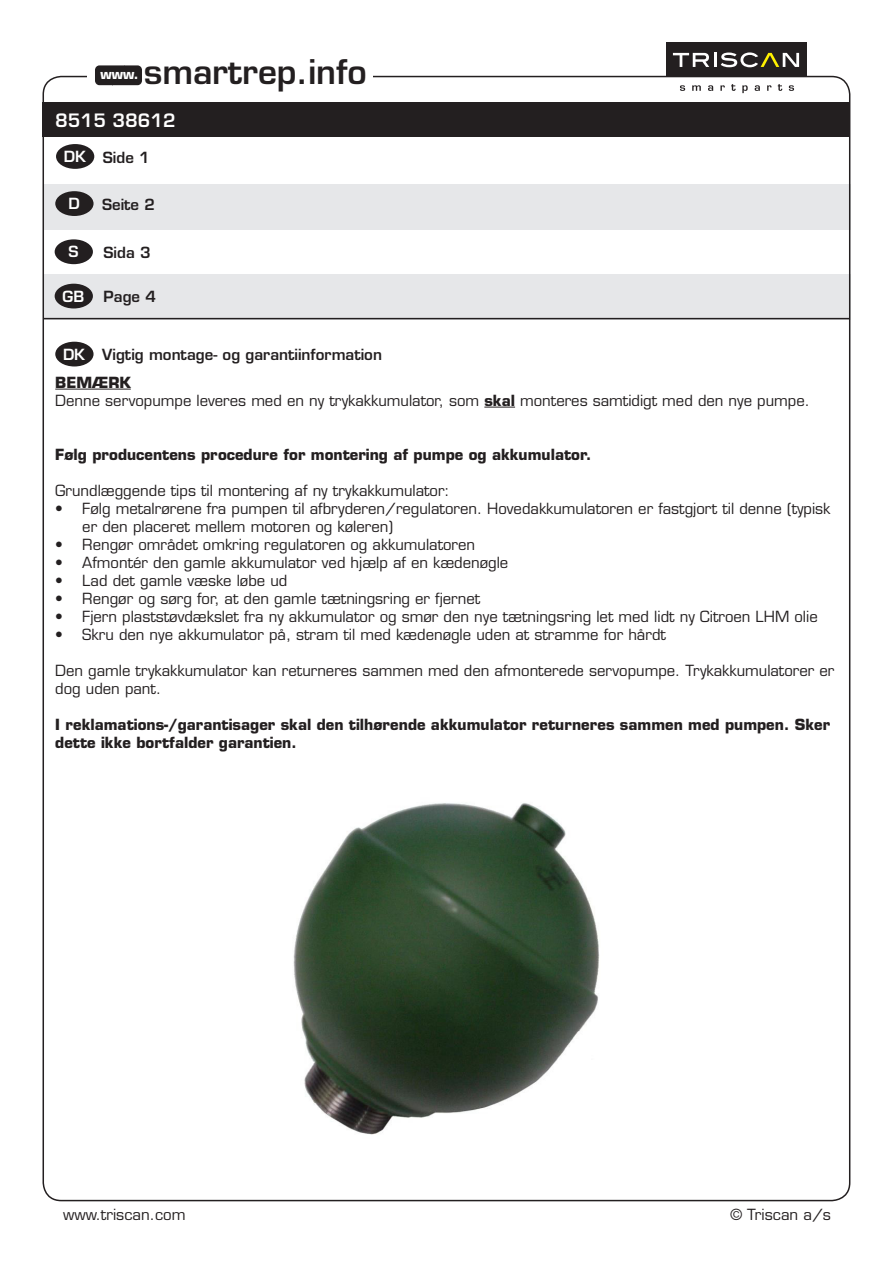
<style>
.page{position:relative;width:893px;height:1263px;background:#fff}
.page>*{position:absolute;margin:0;border:0;box-sizing:border-box;transform-origin:0 0}
.t1{font:600 33.15px "Eurostile LT Std";color:#231f20}
.t2{font:600 18px "Eurostile LT Std";color:#fff}
.t3{font:15px/18px "Eurostile LT Std";color:#231f20}
.t4{font:700 15px/18px "Eurostile LT Std";color:#231f20}
.t5{font:600 15px "Eurostile LT Std";color:#231f20}
.t6{font:600 15px "Eurostile LT Std";color:#fff}
.t7{font:700 14.4px "Eurostile LT Std";color:#fff}
.t8{font:700 13.5px "Eurostile LT Std";color:#fff}
.s1{font-weight:700}
</style>
<div class="page">
<div style="left:43px;top:103px;width:807px;height:34px;background:#231f20"></div>
<div style="left:56px;top:144px;width:38px;height:25px;background:#231f20;border-radius:50%"></div>
<div style="left:44px;top:184px;width:806px;height:45px;background:#e6e7e9"></div>
<div style="left:55px;top:191px;width:39px;height:25px;background:#231f20;border-radius:50%"></div>
<div style="left:55px;top:239px;width:38px;height:25px;background:#231f20;border-radius:50%"></div>
<div style="left:44px;top:274px;width:806px;height:45px;background:#e6e7e9"></div>
<div style="left:55px;top:284px;width:38px;height:24px;background:#231f20;border-radius:50%"></div>
<hr style="left:44px;top:318px;width:805px;height:1px;background:#231f20">
<div style="left:55px;top:342px;width:39px;height:24px;background:#231f20;border-radius:50%"></div>
<hr style="left:55px;top:389px;width:76px;height:1px;background:#231f20">
<hr style="left:484px;top:407px;width:31px;height:1px;background:#231f20">
<img style="left:293px;top:803px;width:306px;height:332px">
<div style="left:666px;top:43px;width:140px;height:34px;background:#231f20"></div>
<svg style="left:673px;top:53px;width:36px;height:14px"></svg>
<hr style="left:714px;top:53px;width:3px;height:14px;background:#fff">
<svg style="left:721px;top:52px;width:78px;height:15px"></svg>
<svg style="left:680px;top:85px;width:5px;height:6px"></svg>
<svg style="left:692px;top:85px;width:9px;height:6px"></svg>
<svg style="left:708px;top:85px;width:5px;height:6px"></svg>
<svg style="left:720px;top:85px;width:5px;height:6px"></svg>
<svg style="left:731px;top:84px;width:5px;height:7px"></svg>
<svg style="left:742px;top:85px;width:6px;height:8px"></svg>
<svg style="left:755px;top:85px;width:5px;height:6px"></svg>
<svg style="left:767px;top:85px;width:4px;height:6px"></svg>
<svg style="left:778px;top:84px;width:4px;height:7px"></svg>
<svg style="left:789px;top:85px;width:5px;height:6px"></svg>
<svg style="left:95px;top:65px;width:47px;height:20px"></svg>
<h1 class="t1" style="left:144px;top:51px;width:224px">smartrep.info</h1>
<p class="t8" style="left:101px;top:66px;width:24px">ww</p>
<p class="t7" style="left:98px;top:65px;width:42px">www.</p>
<p class="t2" style="left:55px;top:109px;width:122px">8515 38612</p>
<p class="t6" style="left:64px;top:147px;width:24px">DK</p>
<p class="t5" style="left:103px;top:148px;width:48px">Side 1</p>
<p class="t6" style="left:68px;top:194px;width:13px">D</p>
<p class="t5" style="left:102px;top:195px;width:54px">Seite 2</p>
<p class="t6" style="left:68px;top:242px;width:12px">S</p>
<p class="t5" style="left:104px;top:243px;width:49px">Sida 3</p>
<p class="t6" style="left:63px;top:287px;width:23px">GB</p>
<p class="t5" style="left:104px;top:287px;width:54px">Page 4</p>
<p class="t6" style="left:63px;top:345px;width:24px">DK</p>
<p class="t5" style="left:102px;top:345px;width:281px">Vigtig montage- og garantiinformation</p>
<p class="t4" style="left:55px;top:373px;width:77px">BEMÆRK</p>
<p class="t3" style="left:55px;top:391px;width:756px">Denne servopumpe leveres med en ny trykakkumulator, som <span class="s1">skal</span> monteres samtidigt med den nye pumpe.</p>
<p class="t4" style="left:55px;top:445px;width:538px">Følg producentens procedure for montering af pumpe og akkumulator.</p>
<p class="t3" style="left:55px;top:481px;width:396px">Grundlæggende tips til montering af ny trykakkumulator:</p>
<p class="t3" style="left:82px;top:499px;width:750px;text-indent:-27px">• Følg metalrørene fra pumpen til afbryderen/regulatoren. Hovedakkumulatoren er fastgjort til denne (typisk er den placeret mellem motoren og køleren)</p>
<p class="t3" style="left:55px;top:535px;width:421px">• Rengør området omkring regulatoren og akkumulatoren</p>
<p class="t3" style="left:55px;top:553px;width:455px">• Afmontér den gamle akkumulator ved hjælp af en kædenøgle</p>
<p class="t3" style="left:55px;top:571px;width:234px">• Lad det gamle væske løbe ud</p>
<p class="t3" style="left:55px;top:589px;width:426px">• Rengør og sørg for, at den gamle tætningsring er fjernet</p>
<p class="t3" style="left:55px;top:607px;width:764px">• Fjern plaststøvdækslet fra ny akkumulator og smør den nye tætningsring let med lidt ny Citroen LHM olie</p>
<p class="t3" style="left:55px;top:625px;width:612px">• Skru den nye akkumulator på, stram til med kædenøgle uden at stramme for hårdt</p>
<p class="t3" style="left:55px;top:661px;width:781px">Den gamle trykakkumulator kan returneres sammen med den afmonterede servopumpe. Trykakkumulatorer er dog uden pant.</p>
<p class="t4" style="left:55px;top:715px;width:776px">I reklamations-/garantisager skal den tilhørende akkumulator returneres sammen med pumpen. Sker dette ikke bortfalder garantien.</p>
<p class="t3" style="left:63px;top:1206px;width:124px">www.triscan.com</p>
<p class="t3" style="left:730px;top:1206px;width:102px">© Triscan a/s</p>
</div>
